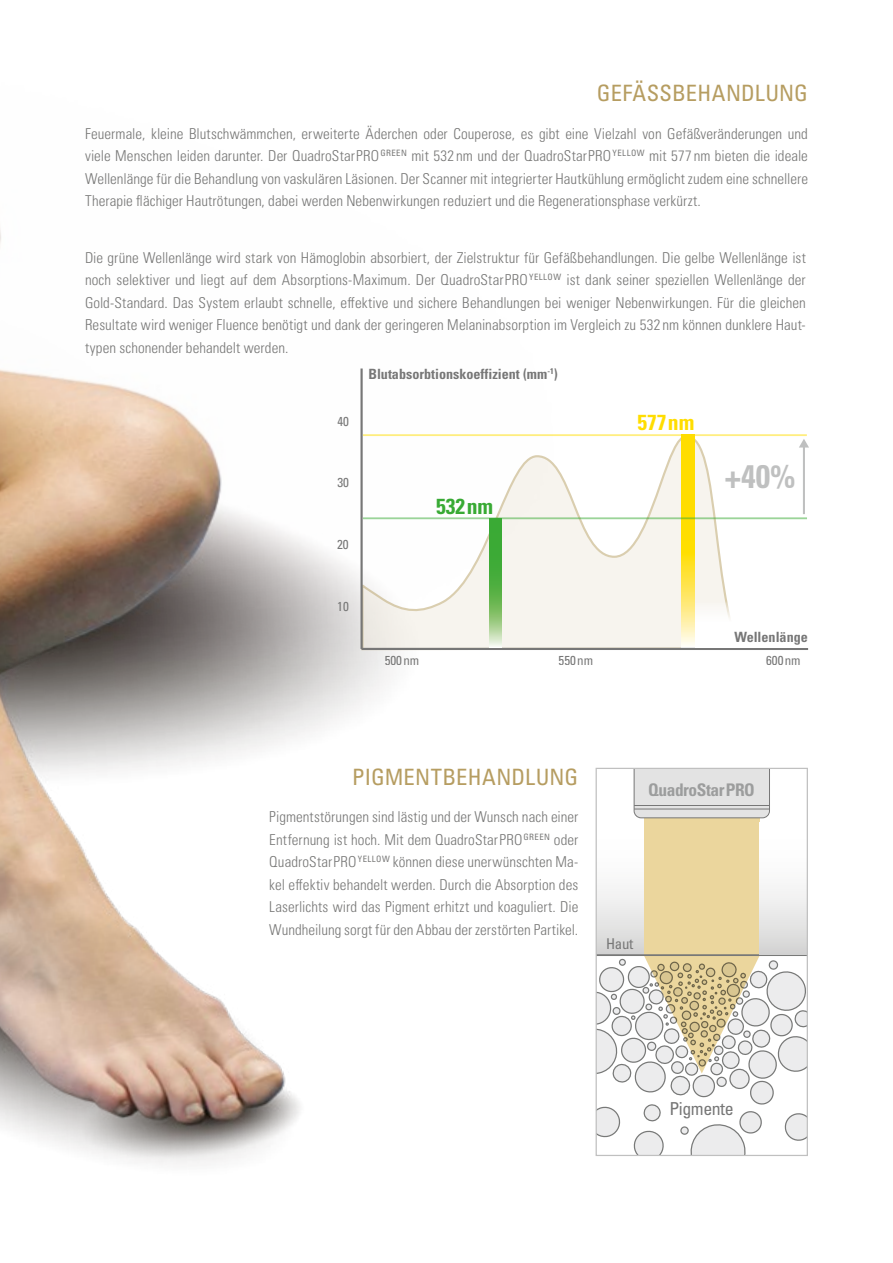
<style>
.page{position:relative;width:893px;height:1263px;background:#fff}
.page>*{position:absolute;margin:0;border:0;box-sizing:border-box;transform-origin:0 0}
.t1{font:700 condensed 32.55px "Univers";color:#bfc0c0}
.t2{font:condensed 22.5px "Univers LT Pro";letter-spacing:.005em;color:#b69d61}
.t3{font:700 condensed 21.75px "Univers";color:#38aa34}
.t4{font:700 condensed 21.75px "Univers";color:#fd0}
.t5{font:condensed 17.85px "Univers";letter-spacing:-.025em;color:#777}
.t6{font:700 condensed 17.4px "Univers";letter-spacing:-.025em;color:#9c9d9d}
.t7{font:300 condensed 15px/22.5px "Univers LT Pro";letter-spacing:.005em;color:#787877;text-align:justify}
.t8{font:condensed 14.85px "Univers";color:#777}
.t9{font:700 condensed 14.1px "Univers";color:#777}
.t10{font:condensed 13.05px "Univers";color:#777}
</style>
<div class="page">
<img style="left:0;top:230px;width:809px;height:934px">
<svg style="left:361px;top:436px;width:377px;height:214px"></svg>
<svg style="left:682px;top:436px;width:12px;height:212px;background:#fee335"></svg>
<hr style="left:362px;top:648px;width:446px;height:2px;background:#777">
<hr style="left:360px;top:368px;width:3px;height:281px;background:#777">
<hr style="left:363px;top:517px;width:444px;height:2px;background:#38aa34">
<hr style="left:363px;top:434px;width:444px;height:2px;background:#fd0">
<svg style="left:489px;top:519px;width:12px;height:129px;background:#68b95a"></svg>
<hr style="left:803px;top:446px;width:2px;height:68px;background:#bfc0c0">
<svg style="left:799px;top:439px;width:10px;height:8px"></svg>
<div style="left:695px;top:601px;width:136px;height:47px;background:#fff"></div>
<div style="left:596px;top:823px;width:48px;height:131px;background:linear-gradient(to bottom,#fff,#dadada)"></div>
<div style="left:644px;top:802px;width:116px;height:153px;background:#ebd69d"></div>
<div style="left:634px;top:770px;width:136px;height:48px;background:#e3e3e3"></div>
<hr style="left:634px;top:809px;width:135px;height:1px;background:#777">
<hr style="left:634px;top:805px;width:135px;height:1px;background:#777">
<svg style="left:598px;top:956px;width:208px;height:198px"></svg>
<hr style="left:596px;top:954px;width:211px;height:2px;background:#787978">
<div style="left:760px;top:823px;width:47px;height:131px;background:linear-gradient(to bottom,#fff,#dadada)"></div>
<div style="left:596px;top:768px;width:212px;height:388px;border:1px solid #c0c0c0"></div>
<h2 class="t2" style="left:597px;top:79px;width:212px">GEFÄSSBEHANDLUNG</h2>
<p class="t7" style="left:85px;top:121px;width:724px">Feuermale, kleine Blutschwämmchen, erweiterte Äderchen oder Couperose, es gibt eine Vielzahl von Gefäßveränderungen und viele Menschen leiden darunter. Der QuadroStar PRO <sup>GREEN</sup> mit 532 nm und der QuadroStar PRO <sup>YELLOW</sup> mit 577 nm bieten die ideale Wellenlänge für die Behandlung von vaskulären Läsionen. Der Scanner mit integrierter Hautkühlung ermöglicht zudem eine schnellere Therapie flächiger Hautrötungen, dabei werden Nebenwirkungen reduziert und die Regenerationsphase verkürzt.</p>
<p class="t7" style="left:85px;top:245px;width:722px">Die grüne Wellenlänge wird stark von Hämoglobin absorbiert, der Zielstruktur für Gefäßbehandlungen. Die gelbe Wellenlänge ist noch selektiver und liegt auf dem Absorptions-Maximum. Der QuadroStar PRO <sup>YELLOW</sup> ist dank seiner speziellen Wellenlänge der Gold-Standard. Das System erlaubt schnelle, effektive und sichere Behandlungen bei weniger Nebenwirkungen. Für die gleichen Resultate wird weniger Fluence benötigt und dank der geringeren Melaninabsorption im Vergleich zu 532 nm können dunklere Haut&shy;typen schonender behandelt werden.</p>
<p class="t10" style="left:338px;top:413px;width:13px">40</p>
<p class="t9" style="left:368px;top:365px;width:191px">Blutabsorbtionskoeffizient (mm<sup>-1</sup>)</p>
<p class="t10" style="left:338px;top:474px;width:13px">30</p>
<p class="t10" style="left:337px;top:536px;width:13px">20</p>
<h3 class="t3" style="left:436px;top:493px;width:58px">532nm</h3>
<h3 class="t4" style="left:637px;top:409px;width:59px">577nm</h3>
<h1 class="t1" style="left:725px;top:457px;width:72px">+40%</h1>
<p class="t10" style="left:337px;top:598px;width:13px">10</p>
<p class="t9" style="left:734px;top:628px;width:75px">Wellenlänge</p>
<p class="t10" style="left:385px;top:652px;width:36px">500nm</p>
<p class="t10" style="left:559px;top:652px;width:36px">550nm</p>
<p class="t10" style="left:766px;top:652px;width:36px">600nm</p>
<h2 class="t2" style="left:352px;top:762px;width:228px">PIGMENTBEHANDLUNG</h2>
<p class="t7" style="left:269px;top:805px;width:311px">Pigmentstörungen sind lästig und der Wunsch nach einer Entfernung ist hoch. Mit dem QuadroStar PRO <sup>GREEN</sup> oder QuadroStar PRO <sup>YELLOW</sup> können diese unerwünschten Ma&shy;kel effektiv behandelt werden. Durch die Absorption des Laserlichts wird das Pigment erhitzt und koaguliert. Die Wundheilung sorgt für den Abbau der zerstörten Partikel.</p>
<p class="t6" style="left:648px;top:779px;width:108px">QuadroStarPRO</p>
<p class="t8" style="left:606px;top:935px;width:29px">Haut</p>
<p class="t5" style="left:669px;top:1097px;width:66px">Pigmente</p>
</div>
